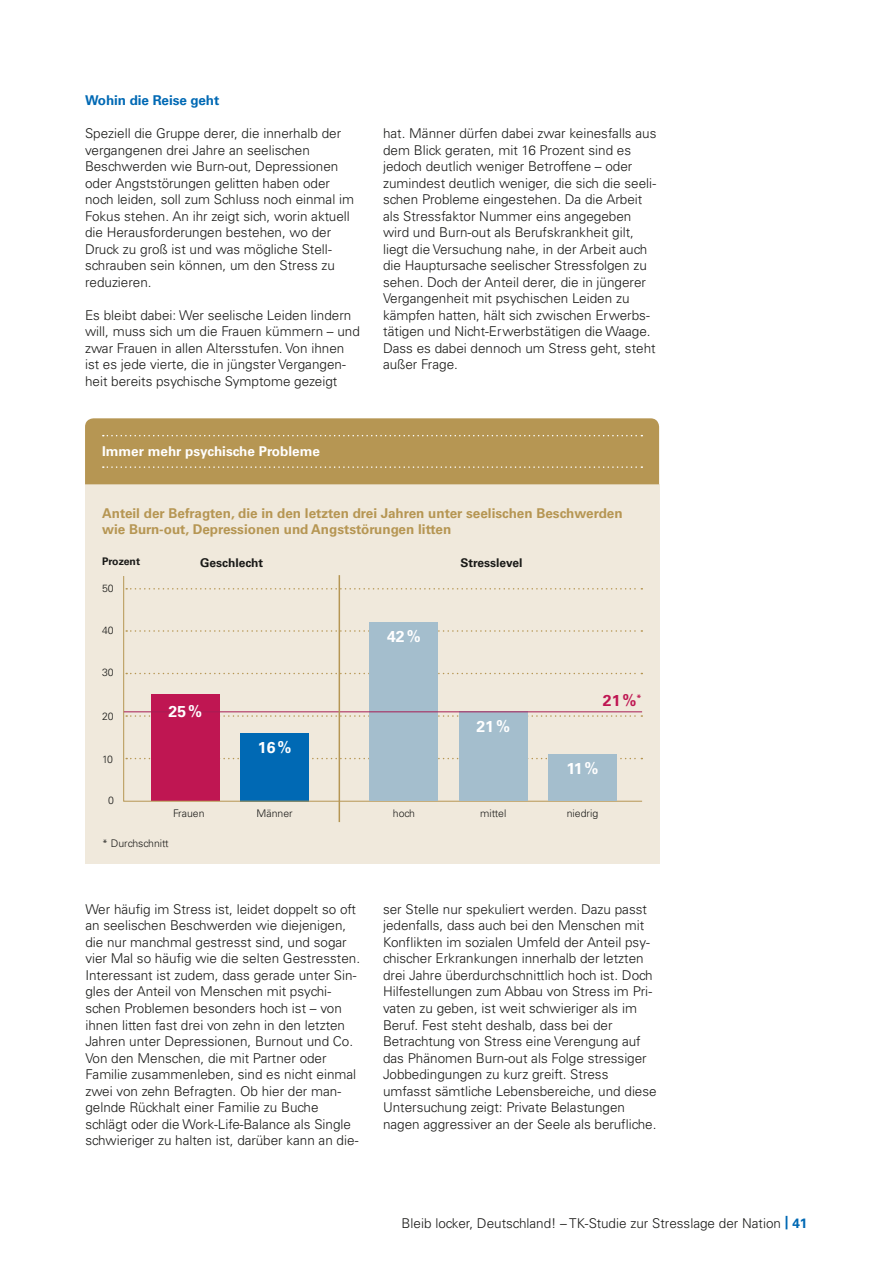
<style>
.page{position:relative;width:893px;height:1263px;background:#fff}
.page>*{position:absolute;margin:0;border:0;box-sizing:border-box;transform-origin:0 0}
.t1{font:700 15.75px "Univers LT Std";color:#fff}
.t2{font:700 15.75px "Univers LT Std";color:#bf1652}
.Copy{font:300 13.5px/16.5px "Univers LT Std";color:#1a1a18}
.t3{font:700 13.5px/16.5px "Univers LT Std";color:#b69653}
.t4{font:700 13.5px "Univers LT Std";color:#fff}
.Copy-2{font:700 13.5px "Univers LT Std";letter-spacing:-.005em;color:#0069b4}
.t5{font:700 12px "Univers LT Std";color:#1a1a18}
.t6{font:300 10.5px "Univers LT Std";color:#1a1a18}
.t7{font:700 10.5px "Univers LT Std";color:#1a1a18}
.s1{font-weight:700;color:#0069b4}
</style>
<div class="page">
<div style="left:85px;top:484px;width:574px;height:380px;background:#f0e9dc"></div>
<div style="left:85px;top:418px;width:574px;height:66px;background:#b69653"></div>
<svg style="left:123px;top:575px;width:520px;height:227px"></svg>
<div style="left:459px;top:712px;width:68px;height:89px;background:#a4becd"></div>
<div style="left:370px;top:622px;width:68px;height:179px;background:#a4becd"></div>
<hr style="left:124px;top:711px;width:518px;height:1px;background:#a61d54">
<hr style="left:339px;top:575px;width:1px;height:247px;background:#b69653">
<div style="left:549px;top:754px;width:68px;height:47px;background:#a4becd"></div>
<p class="Copy-2" style="left:85px;top:93px;width:136px">Wohin die Reise geht</p>
<p class="Copy" style="left:85px;top:125px;width:271px">Speziell die Gruppe derer, die innerhalb der vergangenen drei Jahre an seelischen Beschwerden wie Burn-out, Depressionen oder Angststörungen gelitten haben oder noch leiden, soll zum Schluss noch einmal im Fokus stehen. An ihr zeigt sich, worin aktuell die Herausforderungen bestehen, wo der Druck zu groß ist und was mögliche Stell&shy;schrauben sein können, um den Stress zu reduzieren.</p>
<p class="Copy" style="left:85px;top:307px;width:276px">Es bleibt dabei: Wer seelische Leiden lindern will, muss sich um die Frauen kümmern – und zwar Frauen in allen Altersstufen. Von ihnen ist es jede vierte, die in jüngster Vergangen&shy;heit bereits psychische Symptome gezeigt</p>
<p class="t4" style="left:102px;top:443px;width:219px">Immer mehr psychische Probleme</p>
<p class="Copy" style="left:383px;top:125px;width:275px">hat. Männer dürfen dabei zwar keinesfalls aus dem Blick geraten, mit 16 Prozent sind es jedoch deutlich weniger Betroffene – oder zumindest deutlich weniger, die sich die seeli&shy;schen Probleme eingestehen. Da die Arbeit als Stressfaktor Nummer eins angegeben wird und Burn-out als Berufskrankheit gilt, liegt die Versuchung nahe, in der Arbeit auch die Hauptursache seelischer Stressfolgen zu sehen. Doch der Anteil derer, die in jüngerer Vergangenheit mit psychischen Leiden zu kämpfen hatten, hält sich zwischen Erwerbs&shy;tätigen und Nicht-Erwerbstätigen die Waage.<br>Dass es dabei dennoch um Stress geht, steht außer Frage.</p>
<p class="t3" style="left:102px;top:505px;width:522px">Anteil der Befragten, die in den letzten drei Jahren unter seelischen Beschwerden wie Burn-out, Depressionen und Angststörungen litten</p>
<p class="t7" style="left:102px;top:555px;width:40px">Prozent</p>
<p class="t6" style="left:102px;top:582px;width:13px">50</p>
<p class="t6" style="left:102px;top:624px;width:13px">40</p>
<p class="t6" style="left:102px;top:666px;width:13px">30</p>
<p class="t6" style="left:102px;top:710px;width:13px">20</p>
<p class="t6" style="left:102px;top:752px;width:12px">10</p>
<p class="t6" style="left:108px;top:794px;width:7px">0</p>
<p class="t5" style="left:200px;top:556px;width:64px">Geschlecht</p>
<p class="t5" style="left:460px;top:556px;width:64px">Stresslevel</p>
<p class="t1" style="left:169px;top:702px;width:35px">25%</p>
<p class="t6" style="left:173px;top:807px;width:33px">Frauen</p>
<p class="t1" style="left:258px;top:738px;width:35px">16%</p>
<p class="t6" style="left:257px;top:807px;width:38px">Männer</p>
<p class="t1" style="left:387px;top:628px;width:35px">42%</p>
<p class="t6" style="left:393px;top:807px;width:24px">hoch</p>
<p class="t1" style="left:476px;top:717px;width:35px">21%</p>
<p class="t2" style="left:603px;top:691px;width:40px">21%<sup>*</sup></p>
<p class="t1" style="left:567px;top:759px;width:34px">11%</p>
<p class="t6" style="left:480px;top:807px;width:28px">mittel</p>
<p class="t6" style="left:567px;top:807px;width:33px">niedrig</p>
<p class="t6" style="left:102px;top:837px;width:68px">* Durchschnitt</p>
<p class="Copy" style="left:85px;top:901px;width:276px">Wer häufig im Stress ist, leidet doppelt so oft an seelischen Beschwerden wie diejenigen, die nur manchmal gestresst sind, und sogar vier Mal so häufig wie die selten Gestressten.<br>Interessant ist zudem, dass gerade unter Sin&shy;gles der Anteil von Menschen mit psychi&shy;schen Problemen besonders hoch ist – von ihnen litten fast drei von zehn in den letzten Jahren unter Depressionen, Burnout und Co.<br>Von den Menschen, die mit Partner oder Familie zusammenleben, sind es nicht einmal zwei von zehn Befragten. Ob hier der man&shy;gelnde Rückhalt einer Familie zu Buche schlägt oder die Work-Life-Balance als Single schwieriger zu halten ist, darüber kann an die-</p>
<p class="Copy" style="left:383px;top:901px;width:275px">ser Stelle nur spekuliert werden. Dazu passt jedenfalls, dass auch bei den Menschen mit Konflikten im sozialen Umfeld der Anteil psy&shy;chischer Erkrankungen innerhalb der letzten drei Jahre überdurchschnittlich hoch ist. Doch Hilfestellungen zum Abbau von Stress im Pri&shy;vaten zu geben, ist weit schwieriger als im Beruf. Fest steht deshalb, dass bei der Betrachtung von Stress eine Verengung auf das Phänomen Burn-out als Folge stressiger Jobbedingungen zu kurz greift. Stress umfasst sämtliche Lebensbereiche, und diese Untersuchung zeigt: Private Belastungen nagen aggressiver an der Seele als berufliche.</p>
<p class="Copy" style="left:402px;top:1214px;width:407px">Bleib locker, Deutschland! – TK-Studie zur Stresslage der Nation <span class="s1">| 41</span></p>
</div>
